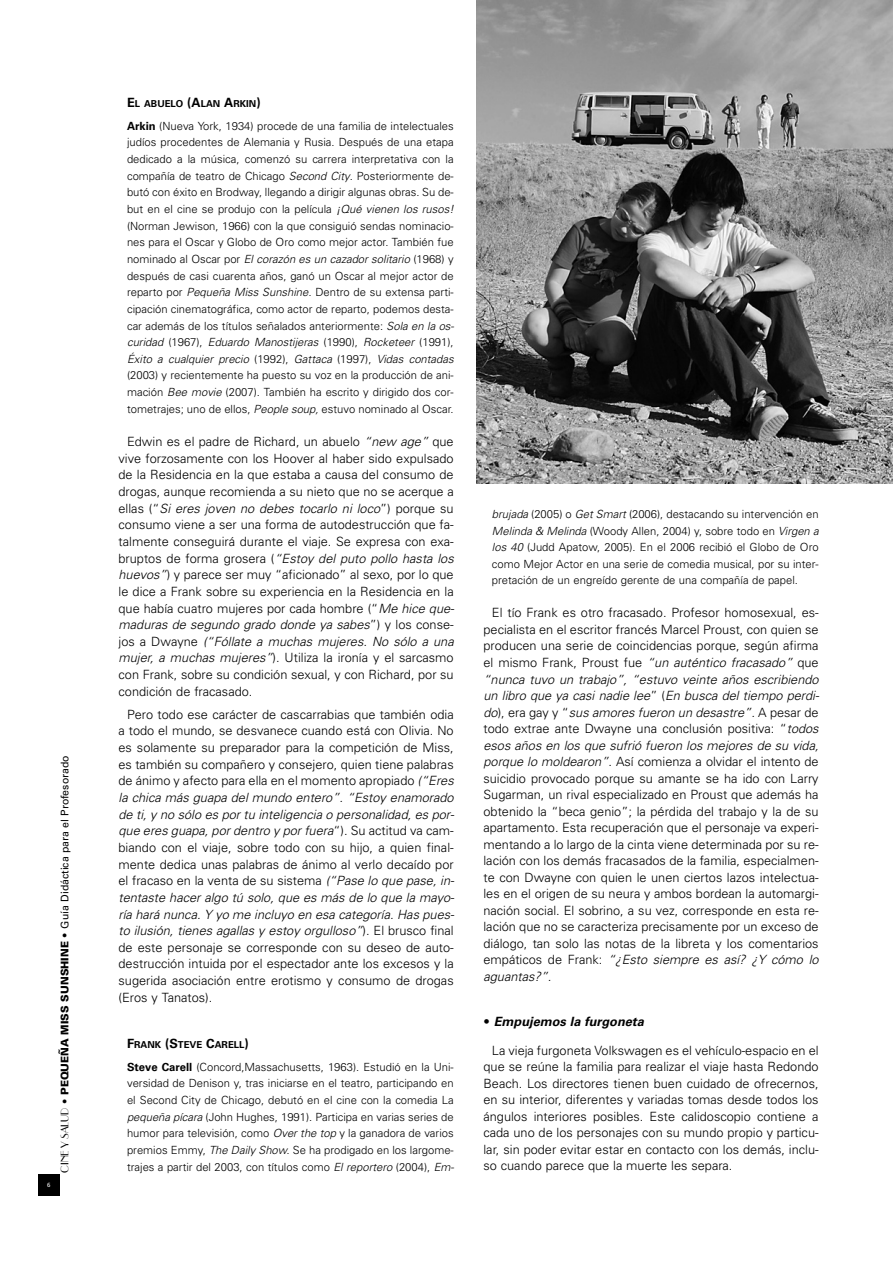
<style>
.page{position:relative;width:893px;height:1263px;background:#fff}
.page>*{position:absolute;margin:0;border:0;box-sizing:border-box;transform-origin:0 0}
.t1{font:300 12.75px/16.6px "Univers";color:#000;text-align:justify}
.t2{font:italic 700 12.75px "Univers";color:#000}
.t3{font:300 11.25px/16.6px "Univers";color:#000;text-align:justify}
.t4{font:10.5px "Univers";color:#000}
.t5{font:700 9.6px "Univers";color:#000}
.t6{font:6px "Frutiger";color:#fff}
.s1{font-family:"Parisian"}
.s2{font-weight:900}
.s3{font-size:12.75px}
.s4{font-weight:700}
.s5{font-style:italic}
.s6{font-weight:300;font-style:normal}
</style>
<div class="page">
<div style="left:38px;top:1174px;width:21px;height:21px;background:#000"></div>
<img style="left:476px;top:0;width:417px;height:483px">
<p class="t6" style="left:47px;top:1182px;width:5px">6</p>
<p class="t4" style="left:61px;top:1173px;width:419px;rotate:-90deg"><span class="s1">CINE Y SALUD</span> <span class="s2">• PEQUEÑA MISS SUNSHINE •</span> Guía Didáctica para el Profesorado</p>
<p class="t5" style="left:127px;top:100px;width:135px"><span class="s3">E</span>L ABUELO <span class="s3">(A</span>LAN <span class="s3">A</span>RKIN<span class="s3">)</span></p>
<p class="t3" style="left:127px;top:118px;width:329px"><span class="s4">Arkin</span> (Nueva York, 1934) procede de una familia de intelectuales judíos procedentes de Alemania y Rusia. Después de una etapa dedicado a la música, comenzó su carrera interpretativa con la compañía de teatro de Chicago <span class="s5">Second City</span>. Posteriormente de&shy;butó con éxito en Brodway, llegando a dirigir algunas obras. Su de&shy;but en el cine se produjo con la película <span class="s5">¡Qué vienen los rusos! </span>(Norman Jewison, 1966) con la que consiguió sendas nominacio&shy;nes para el Oscar y Globo de Oro como mejor actor. También fue nominado al Oscar por <span class="s5">El corazón es un cazador solitario</span> (1968) y después de casi cuarenta años, ganó un Oscar al mejor actor de reparto por <span class="s5">Pequeña Miss Sunshine.</span> Dentro de su extensa parti&shy;cipación cinematográfica, como actor de reparto, podemos desta&shy;car además de los títulos señalados anteriormente: <span class="s5">Sola en la os&shy;curidad</span> (1967), <span class="s5">Eduardo Manostijeras</span> (1990), <span class="s5">Rocketeer</span> (1991), <span class="s5">Éxito a cualquier precio</span> (1992), <span class="s5">Gattaca</span> (1997), <span class="s5">Vidas contadas </span>(2003) y recientemente ha puesto su voz en la producción de ani&shy;mación <span class="s5">Bee movie</span> (2007). También ha escrito y dirigido dos cor&shy;tometrajes; uno de ellos, <span class="s5">People soup,</span> estuvo nominado al Oscar.</p>
<p class="t1" style="left:119px;top:434px;width:337px;text-indent:9px">Edwin es el padre de Richard, un abuelo <span class="s5">“new age”</span> que vive forzosamente con los Hoover al haber sido expulsado de la Residencia en la que estaba a causa del consumo de drogas, aunque recomienda a su nieto que no se acerque a ellas (“<span class="s5">Si eres joven no debes tocarlo ni loco</span>”) porque su consumo viene a ser una forma de autodestrucción que fa&shy;talmente conseguirá durante el viaje. Se expresa con exa&shy;bruptos de forma grosera (<span class="s5">“Estoy del puto pollo hasta los huevos”</span>) y parece ser muy “aficionado” al sexo, por lo que le dice a Frank sobre su experiencia en la Residencia en la que había cuatro mujeres por cada hombre (“<span class="s5">Me hice que&shy;maduras de segundo grado donde ya sabes</span>”) y los conse&shy;jos a Dwayne <span class="s5">(“Fóllate a muchas mujeres. No sólo a una mujer, a muchas mujeres”</span>). Utiliza la ironía y el sarcasmo con Frank, sobre su condición sexual, y con Richard, por su condición de fracasado.</p>
<p class="t1" style="left:119px;top:707px;width:337px;text-indent:9px">Pero todo ese carácter de cascarrabias que también odia a todo el mundo, se desvanece cuando está con Olivia. No es solamente su preparador para la competición de Miss, es también su compañero y consejero, quien tiene palabras de ánimo y afecto para ella en el momento apropiado <span class="s5">(“Eres la chica más guapa del mundo entero”. “Estoy enamorado de ti, y no sólo es por tu inteligencia o personalidad, es por&shy;que eres guapa, por dentro y por fuera</span>“). Su actitud va cam&shy;biando con el viaje, sobre todo con su hijo, a quien final&shy;mente dedica unas palabras de ánimo al verlo decaído por el fracaso en la venta de su sistema <span class="s5">(“Pase lo que pase, in&shy;tentaste hacer algo tú solo, que es más de lo que la mayo&shy;ría hará nunca. Y yo me incluyo en esa categoría. Has pues&shy;to ilusión, tienes agallas y estoy orgulloso”</span>). El brusco final de este personaje se corresponde con su deseo de auto&shy;destrucción intuida por el espectador ante los excesos y la sugerida asociación entre erotismo y consumo de drogas (Eros y Tanatos).</p>
<p class="t5" style="left:127px;top:1041px;width:123px"><span class="s3">F</span>RANK <span class="s3">(S</span>TEVE <span class="s3">C</span>ARELL<span class="s3">)</span></p>
<p class="t3" style="left:127px;top:1059px;width:329px"><span class="s4">Steve Carell</span> (Concord,Massachusetts, 1963). Estudió en la Uni&shy;versidad de Denison y, tras iniciarse en el teatro, participando en el Second City de Chicago, debutó en el cine con la comedia La <span class="s5">pequeña pícara</span> (John Hughes, 1991). Participa en varias series de humor para televisión, como <span class="s5">Over the top</span> y la ganadora de varios premios Emmy, <span class="s5">The Daily Show.</span> Se ha prodigado en los largome&shy;trajes a partir del 2003, con títulos como <span class="s5">El reportero</span> (2004), <span class="s5">Em-</span></p>
<p class="t3" style="left:492px;top:507px;width:328px"><span class="s5">brujada</span> (2005) o <span class="s5">Get Smart</span> (2006), destacando su intervención en <span class="s5">Melinda &amp; Melinda</span> (Woody Allen, 2004) y, sobre todo en <span class="s5">Virgen a los 40</span> (Judd Apatow, 2005). En el 2006 recibió el Globo de Oro como Mejor Actor en una serie de comedia musical, por su inter&shy;pretación de un engreído gerente de una compañía de papel.</p>
<p class="t1" style="left:483px;top:606px;width:337px;text-indent:9px">El tío Frank es otro fracasado. Profesor homosexual, es&shy;pecialista en el escritor francés Marcel Proust, con quien se producen una serie de coincidencias porque, según afirma el mismo Frank, Proust fue <span class="s5">“un auténtico fracasado”</span> que <span class="s5">“nunca tuvo un trabajo”, “estuvo veinte años escribiendo un libro que ya casi nadie lee</span>” (<span class="s5">En busca del tiempo perdi&shy;do</span>), era gay y “<span class="s5">sus amores fueron un desastre”.</span> A pesar de todo extrae ante Dwayne una conclusión positiva: “<span class="s5">todos esos años en los que sufrió fueron los mejores de su vida, porque lo moldearon”</span>. Así comienza a olvidar el intento de suicidio provocado porque su amante se ha ido con Larry Sugarman, un rival especializado en Proust que además ha obtenido la “beca genio”; la pérdida del trabajo y la de su apartamento. Esta recuperación que el personaje va experi&shy;mentando a lo largo de la cinta viene determinada por su re&shy;lación con los demás fracasados de la familia, especialmen&shy;te con Dwayne con quien le unen ciertos lazos intelectua&shy;les en el origen de su neura y ambos bordean la automargi&shy;nación social. El sobrino, a su vez, corresponde en esta re&shy;lación que no se caracteriza precisamente por un exceso de diálogo, tan solo las notas de la libreta y los comentarios empáticos de Frank: <span class="s5">“¿Esto siempre es así? ¿Y cómo lo aguantas?”.</span></p>
<p class="t2" style="left:483px;top:1016px;width:164px"><span class="s6">•</span> Empujemos la furgoneta</p>
<p class="t1" style="left:483px;top:1043px;width:337px;text-indent:9px">La vieja furgoneta Volkswagen es el vehículo-espacio en el que se reúne la familia para realizar el viaje hasta Redondo Beach. Los directores tienen buen cuidado de ofrecernos, en su interior, diferentes y variadas tomas desde todos los ángulos interiores posibles. Este calidoscopio contiene a cada uno de los personajes con su mundo propio y particu&shy;lar, sin poder evitar estar en contacto con los demás, inclu&shy;so cuando parece que la muerte les separa.</p>
</div>
